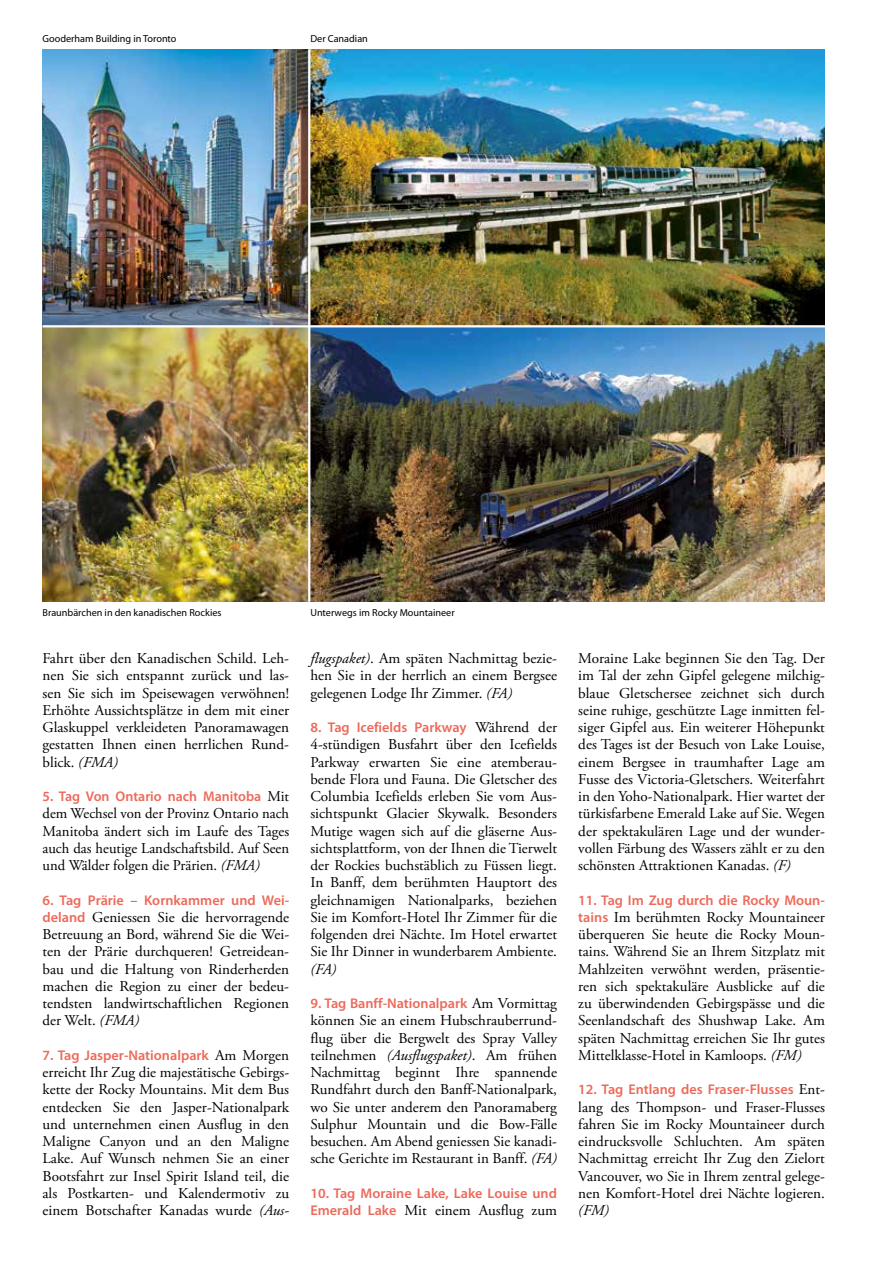
<style>
.page{position:relative;width:893px;height:1263px;background:#fff}
.page>*{position:absolute;margin:0;border:0;box-sizing:border-box;transform-origin:0 0}
.t1{font:15px/17.2px "Adobe Garamond Pro";color:#000;text-align:justify}
.t2{font:italic 15px "Adobe Garamond Pro";color:#000}
.t3{font:600 14.1px "Myriad Pro";color:#ed695a}
.t4{font:10.2px "Myriad Pro";color:#000}
.s1{font-style:italic}
.s2{font-family:"Adobe Garamond Pro";font-weight:400;font-size:15px;color:#000}
.s3{font-family:"Myriad Pro";font-weight:600;font-size:14.1px;color:#ed695a}
</style>
<div class="page">
<img style="left:43px;top:49px;width:782px;height:553px">
<hr style="left:308px;top:49px;width:2px;height:553px;background:#fff">
<hr style="left:43px;top:325px;width:782px;height:2px;background:#fff">
<p class="t4" style="left:43px;top:33px;width:136px">Gooderham Building in Toronto</p>
<p class="t4" style="left:310px;top:33px;width:59px">Der Canadian</p>
<p class="t4" style="left:43px;top:607px;width:181px">Braunbärchen in den kanadischen Rockies</p>
<p class="t1" style="left:43px;top:650px;width:248px">Fahrt über den Kanadischen Schild. Leh&shy;nen Sie sich entspannt zurück und las&shy;sen Sie sich im Speisewagen verwöhnen!<br>Erhöhte Aussichtsplätze in dem mit einer Glaskuppel verkleideten Panoramawagen gestatten Ihnen einen herrlichen Rund&shy;blick. <span class="s1">(FMA)</span></p>
<p class="t3" style="left:43px;top:789px;width:248px">5. Tag Von Ontario nach Manitoba <span class="s2">Mit</span></p>
<p class="t1" style="left:43px;top:805px;width:248px">dem Wechsel von der Provinz Ontario nach Manitoba ändert sich im Laufe des Tages auch das heutige Landschaftsbild. Auf Seen und Wälder folgen die Prärien. <span class="s1">(FMA)</span></p>
<p class="t3" style="left:43px;top:892px;width:248px">6. Tag Prärie – Kornkammer und Wei-</p>
<p class="t1" style="left:43px;top:909px;width:248px"><span class="s3">deland</span> Geniessen Sie die hervorragende Betreuung an Bord, während Sie die Wei&shy;ten der Prärie durchqueren! Getreidean&shy;bau und die Haltung von Rinderherden machen die Region zu einer der bedeu&shy;tendsten landwirtschaftlichen Regionen der Welt. <span class="s1">(FMA)</span></p>
<p class="t3" style="left:43px;top:1047px;width:248px">7. Tag Jasper-Nationalpark <span class="s2">Am Morgen</span></p>
<p class="t1" style="left:43px;top:1064px;width:248px">erreicht Ihr Zug die majestätische Gebirgs&shy;kette der Rocky Mountains. Mit dem Bus entdecken Sie den Jasper-Nationalpark und unternehmen einen Ausflug in den Maligne Canyon und an den Maligne Lake. Auf Wunsch nehmen Sie an einer Bootsfahrt zur Insel Spirit Island teil, die als Postkarten- und Kalendermotiv zu einem Botschafter Kanadas wurde <span class="s1">(Aus-</span></p>
<p class="t4" style="left:310px;top:607px;width:146px">Unterwegs im Rocky Mountaineer</p>
<p class="t1" style="left:310px;top:650px;width:248px"><span class="s1">flugspaket)</span>. Am späten Nachmittag bezie&shy;hen Sie in der herrlich an einem Bergsee gelegenen Lodge Ihr Zimmer. <span class="s1">(FA)</span></p>
<p class="t3" style="left:310px;top:720px;width:248px">8. Tag Icefields Parkway <span class="s2">Während der</span></p>
<p class="t1" style="left:310px;top:736px;width:248px">4-stündigen Busfahrt über den Icefields Parkway erwarten Sie eine atemberau&shy;bende Flora und Fauna. Die Gletscher des Columbia Icefields erleben Sie vom Aus&shy;sichtspunkt Glacier Skywalk. Besonders Mutige wagen sich auf die gläserne Aus&shy;sichtsplattform, von der Ihnen die Tierwelt der Rockies buchstäblich zu Füssen liegt.<br>In Banff, dem berühmten Hauptort des gleichnamigen Nationalparks, beziehen Sie im Komfort-Hotel Ihr Zimmer für die folgenden drei Nächte. Im Hotel erwartet Sie Ihr Dinner in wunderbarem Ambiente.</p>
<p class="t2" style="left:310px;top:960px;width:27px">(FA)</p>
<p class="t3" style="left:310px;top:996px;width:248px">9. Tag Banff-Nationalpark <span class="s2">Am Vormittag</span></p>
<p class="t1" style="left:310px;top:1012px;width:248px">können Sie an einem Hubschrauberrund&shy;flug über die Bergwelt des Spray Valley teilnehmen <span class="s1">(Ausflugspaket)</span>. Am frühen Nachmittag beginnt Ihre spannende Rundfahrt durch den Banff-Nationalpark, wo Sie unter anderem den Panoramaberg Sulphur Mountain und die Bow-Fälle besuchen. Am Abend geniessen Sie kanadi&shy;sche Gerichte im Restaurant in Banff. <span class="s1">(FA)</span></p>
<p class="t3" style="left:310px;top:1185px;width:248px">10. Tag Moraine Lake, Lake Louise und</p>
<p class="t1" style="left:310px;top:1202px;width:248px"><span class="s3">Emerald Lake</span> Mit einem Ausflug zum</p>
<p class="t1" style="left:578px;top:650px;width:248px">Moraine Lake beginnen Sie den Tag. Der im Tal der zehn Gipfel gelegene milchig&shy;blaue Gletschersee zeichnet sich durch seine ruhige, geschützte Lage inmitten fel&shy;siger Gipfel aus. Ein weiterer Höhepunkt des Tages ist der Besuch von Lake Louise, einem Bergsee in traumhafter Lage am Fusse des Victoria-Gletschers. Weiterfahrt in den Yoho-Nationalpark. Hier wartet der türkisfarbene Emerald Lake auf Sie. Wegen der spektakulären Lage und der wunder&shy;vollen Färbung des Wassers zählt er zu den schönsten Attraktionen Kanadas. <span class="s1">(F)</span></p>
<p class="t3" style="left:578px;top:892px;width:248px">11. Tag Im Zug durch die Rocky Moun-</p>
<p class="t1" style="left:578px;top:909px;width:248px"><span class="s3">tains</span> Im berühmten Rocky Mountaineer überqueren Sie heute die Rocky Moun&shy;tains. Während Sie an Ihrem Sitzplatz mit Mahlzeiten verwöhnt werden, präsentie&shy;ren sich spektakuläre Ausblicke auf die zu überwindenden Gebirgspässe und die Seenlandschaft des Shushwap Lake. Am späten Nachmittag erreichen Sie Ihr gutes Mittelklasse-Hotel in Kamloops. <span class="s1">(FM)</span></p>
<p class="t3" style="left:578px;top:1082px;width:248px">12. Tag Entlang des Fraser-Flusses <span class="s2">Ent-</span></p>
<p class="t1" style="left:578px;top:1099px;width:248px">lang des Thompson- und Fraser-Flusses fahren Sie im Rocky Mountaineer durch eindrucksvolle Schluchten. Am späten Nachmittag erreicht Ihr Zug den Zielort Vancouver, wo Sie in Ihrem zentral gelege&shy;nen Komfort-Hotel drei Nächte logieren.</p>
<p class="t2" style="left:578px;top:1201px;width:32px">(FM)</p>
</div>
